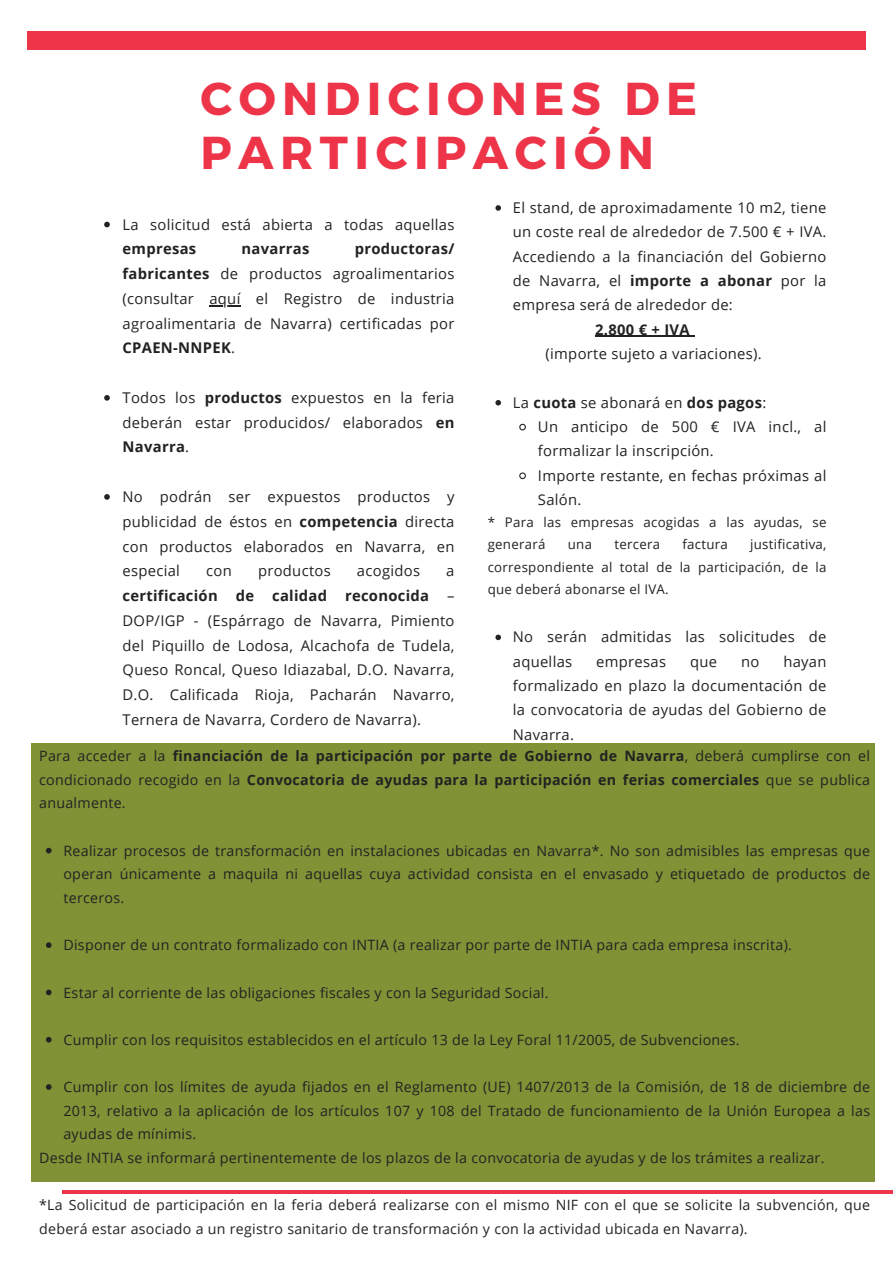
<style>
.page{position:relative;width:893px;height:1264px;background:#fff}
.page>*{position:absolute;margin:0;border:0;box-sizing:border-box;transform-origin:0 0}
.t1{font:700 46.05px/54px "Montserrat";letter-spacing:.14em;color:#ee3448}
.t2{font:14.7px/24.8px "Open Sans";letter-spacing:.02em;color:#222}
.t3{font:700 14.7px "Open Sans";letter-spacing:.02em;color:#222}
.t4{font:14.25px/23.7px "Open Sans";letter-spacing:.02em;color:#222;text-align:justify}
.t5{font:700 14.25px/23.7px "Open Sans";letter-spacing:.02em;color:#222;text-align:justify}
.t6{font:13.2px/22px "Open Sans";letter-spacing:.02em;color:#222}
.s1{font-weight:700}
.s2{font-weight:400}
</style>
<div class="page">
<hr style="left:62px;top:1190px;width:830px;height:3px;background:#ee3448">
<div style="left:28px;top:31px;width:837px;height:18px;background:#ee3448"></div>
<div style="left:32px;top:743px;width:842px;height:438px;background:#7f9236"></div>
<svg style="left:104px;top:222px;width:6px;height:5px"></svg>
<hr style="left:209px;top:305px;width:32px;height:1px;background:#222">
<svg style="left:104px;top:395px;width:6px;height:5px"></svg>
<svg style="left:104px;top:494px;width:6px;height:5px"></svg>
<svg style="left:495px;top:205px;width:6px;height:6px"></svg>
<hr style="left:595px;top:336px;width:95px;height:1px;background:#222">
<svg style="left:495px;top:400px;width:6px;height:5px"></svg>
<svg style="left:519px;top:423px;width:7px;height:8px"></svg>
<svg style="left:519px;top:472px;width:7px;height:8px"></svg>
<svg style="left:495px;top:634px;width:6px;height:6px"></svg>
<svg style="left:46px;top:847px;width:6px;height:6px"></svg>
<svg style="left:46px;top:942px;width:6px;height:6px"></svg>
<svg style="left:46px;top:989px;width:6px;height:6px"></svg>
<svg style="left:46px;top:1037px;width:6px;height:5px"></svg>
<svg style="left:46px;top:1084px;width:6px;height:5px"></svg>
<p class="t1" style="left:200px;top:69px;width:498px">CONDICIONES DE<br>PARTICIPACIÓN</p>
<h2 class="t2" style="left:513px;top:195px;width:315px;line-height:24.3px;text-align:justify">El stand, de aproximadamente 10 m2, tiene un coste real de alrededor de 7.500 € + IVA.<br>Accediendo a la financiación del Gobierno de Navarra, el <span class="s1">importe a abonar</span> por la empresa será de alrededor de:</h2>
<h2 class="t2" style="left:545px;top:317px;width:218px;line-height:24.3px;text-indent:50px"><span class="s1">2.800 € + IVA<br></span>(importe sujeto a variaciones).</h2>
<p class="t2" style="left:513px;top:389px;width:255px">La <span class="s1">cuota</span> se abonará en <span class="s1">dos pagos</span>:</p>
<h2 class="t2" style="left:538px;top:414px;width:290px;line-height:24.3px">Un anticipo de 500 € IVA incl., al formalizar la inscripción.</h2>
<h2 class="t2" style="left:538px;top:463px;width:290px;line-height:24.3px">Importe restante, en fechas próximas al<br>Salón.</h2>
<h2 class="t6" style="left:487px;top:511px;width:340px">* Para las empresas acogidas a las ayudas, se generará</h2>
<h1 class="t2" style="left:122px;top:211px;width:333px">La solicitud está abierta a todas aquellas <span class="s1">empresas</span></h1>
<h1 class="t2" style="left:122px;top:236px;width:333px;text-align:justify;text-indent:232px"><span class="s1">productoras/ fabricantes</span> de productos agroalimentarios (consultar</h1>
<h1 class="t3" style="left:242px;top:239px;width:69px">navarras</h1>
<h2 class="t2" style="left:122px;top:286px;width:333px;text-align:justify;text-indent:87px">aquí el Registro de industria agroalimentaria de Navarra) certificadas por <span class="s1">CPAEN-NNPEK</span>.</h2>
<h2 class="t2" style="left:122px;top:385px;width:333px">Todos los <span class="s1">productos</span> expuestos en la feria deberán estar producidos/ elaborados <span class="s1">en</span></h2>
<h2 class="t3" style="left:122px;top:437px;width:68px">Navarra<span class="s2">.</span></h2>
<h2 class="t2" style="left:122px;top:484px;width:333px;text-align:justify">No podrán ser expuestos productos y publicidad de éstos en <span class="s1">competencia</span> directa con productos elaborados en Navarra, en</h2>
<h2 class="t2" style="left:122px;top:558px;width:59px">especial</h2>
<h2 class="t2" style="left:206px;top:558px;width:27px">con</h2>
<h2 class="t2" style="left:258px;top:558px;width:74px">productos</h2>
<h2 class="t2" style="left:357px;top:558px;width:65px">acogidos</h2>
<h2 class="t6" style="left:487px;top:533px;width:340px;text-align:justify;text-indent:262px">justificativa, correspondiente al total de la participación, de la que deberá abonarse el IVA.</h2>
<h2 class="t2" style="left:513px;top:624px;width:315px;line-height:24.3px">No serán admitidas las solicitudes de aquellas</h2>
<h2 class="t6" style="left:568px;top:533px;width:26px">una</h2>
<h2 class="t6" style="left:614px;top:533px;width:47px">tercera</h2>
<h2 class="t6" style="left:682px;top:533px;width:47px">factura</h2>
<h2 class="t2" style="left:122px;top:558px;width:333px;text-align:justify;text-indent:324px">a <span class="s1">certificación de calidad reconocida</span> – DOP/IGP - (Espárrago de Navarra, Pimiento del Piquillo de Lodosa, Alcachofa de Tudela, Queso Roncal, Queso Idiazabal, D.O. Navarra, D.O. Calificada Rioja, Pacharán Navarro, Ternera de Navarra, Cordero de Navarra).</h2>
<h2 class="t2" style="left:513px;top:649px;width:315px;line-height:24.3px;text-align:justify;text-indent:270px">hayan formalizado en plazo la documentación de la convocatoria de ayudas del Gobierno de Navarra.</h2>
<h2 class="t5" style="left:39px;top:743px;width:832px"><span class="s2">Para acceder a la</span> financiación de la participación por parte de Gobierno de Navarra<span class="s2">, deberá cumplirse con el condicionado recogido en la</span> Convocatoria de ayudas para la participación en ferias comerciales <span class="s2">que se publica anualmente.</span></h2>
<h2 class="t4" style="left:63px;top:838px;width:808px">Realizar procesos de transformación en instalaciones ubicadas en Navarra*. No son admisibles las empresas que operan únicamente a maquila ni aquellas cuya actividad consista en el envasado y etiquetado de productos de terceros.</h2>
<h2 class="t4" style="left:63px;top:932px;width:730px">Disponer de un contrato formalizado con INTIA (a realizar por parte de INTIA para cada empresa inscrita).</h2>
<h2 class="t4" style="left:63px;top:980px;width:486px">Estar al corriente de las obligaciones fiscales y con la Seguridad Social.</h2>
<h2 class="t4" style="left:63px;top:1027px;width:677px">Cumplir con los requisitos establecidos en el artículo 13 de la Ley Foral 11/2005, de Subvenciones.</h2>
<h2 class="t4" style="left:63px;top:1074px;width:808px">Cumplir con los límites de ayuda fijados en el Reglamento (UE) 1407/2013 de la Comisión, de 18 de diciembre de 2013, relativo a la aplicación de los artículos 107 y 108 del Tratado de funcionamiento de la Unión Europea a las ayudas de mínimis.</h2>
<h2 class="t4" style="left:39px;top:1145px;width:786px">Desde INTIA se informará pertinentemente de los plazos de la convocatoria de ayudas y de los trámites a realizar.</h2>
<h2 class="t4" style="left:39px;top:1192px;width:832px">*La Solicitud de participación en la feria deberá realizarse con el mismo NIF con el que se solicite la subvención, que deberá estar asociado a un registro sanitario de transformación y con la actividad ubicada en Navarra).</h2>
<h2 class="t2" style="left:596px;top:648px;width:71px">empresas</h2>
<h2 class="t2" style="left:690px;top:648px;width:28px">que</h2>
<h2 class="t2" style="left:741px;top:648px;width:20px">no</h2>
</div>
